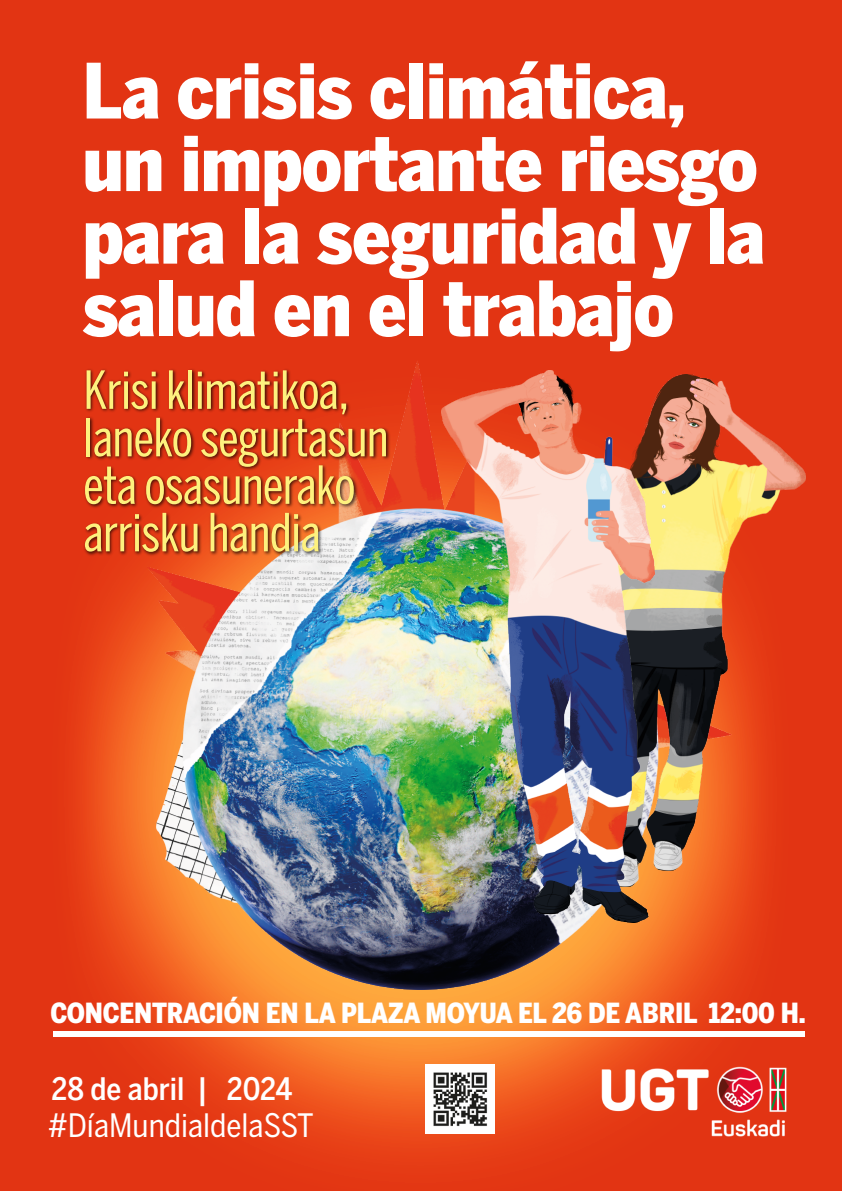
<style>
.page{position:relative;width:842px;height:1191px;background:#e23413}
.page>*{position:absolute;margin:0;border:0;box-sizing:border-box;transform-origin:0 0}
.t1{font:900 75.4px/72.5px "Benton Sans Cond";letter-spacing:-.01em;color:#fff}
.t2{font:52px/47.5px "Benton Sans Comp";letter-spacing:-.01em;color:#fef17e}
.t3{font:32.05px "Benton Sans Cond";color:#fff}
.t4{font:500 30.75px "Benton Sans Cond";color:#fff}
.t5{font:900 27.5px "Benton Sans Cond";letter-spacing:-.01em;color:#fff}
</style>
<div class="page">
<img style="left:36px;top:346px;width:769px;height:845px">
<img style="left:147px;top:360px;width:604px;height:629px">
<div style="left:53px;top:1031px;width:752px;height:5px;background:#fff"></div>
<img style="left:654px;top:374px;width:151px;height:512px">
<img style="left:441px;top:370px;width:213px;height:552px">
<img style="left:533px;top:1027px;width:309px;height:148px">
<img style="left:80px;top:360px;width:375px;height:250px">
<img style="left:425px;top:1064px;width:70px;height:69px">
<p class="t1" style="left:83px;top:54px;width:684px">La crisis climática, un importante riesgo para la seguridad y la salud en el trabajo</p>
<p class="t2" style="left:83px;top:366px;width:307px">Krisi klimatikoa, laneko segurtasun eta osasunerako arrisku handia</p>
<p class="t5" style="left:50px;top:997px;width:757px">CONCENTRACIÓN EN LA PLAZA MOYUA EL 26 DE ABRIL 12:00 H.</p>
<p class="t4" style="left:52px;top:1071px;width:242px">28 de abril | 2024</p>
<p class="t3" style="left:48px;top:1106px;width:267px">#DíaMundialdelaSST</p>
</div>
